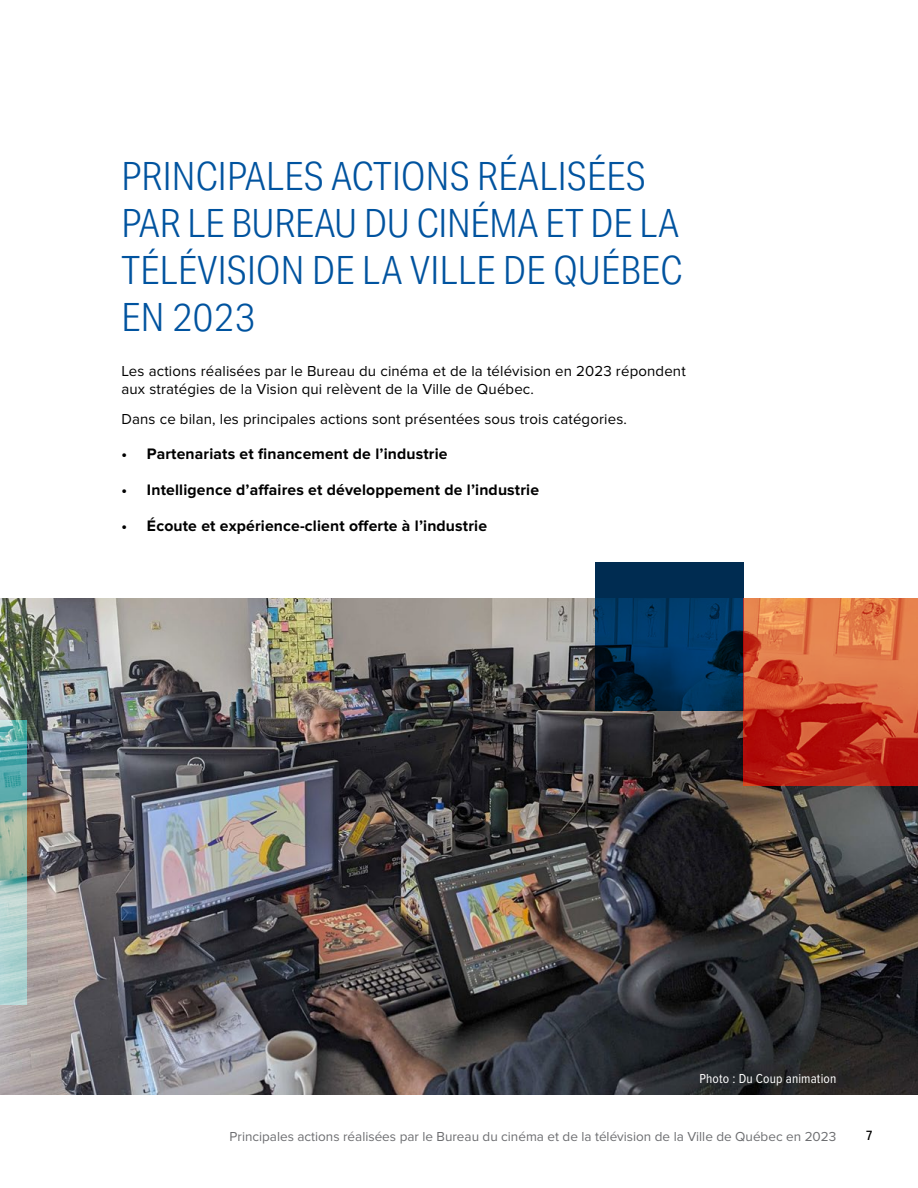
<style>
.page{position:relative;width:918px;height:1188px;background:#fff}
.page>*{position:absolute;margin:0;border:0;box-sizing:border-box;transform-origin:0 0}
.t1{font:300 39px/46.8px "Aktiv Grotesk Cd";letter-spacing:.01em;color:#00539f;scale:1.05 1}
.t2{font:700 15.75px "Proxima Nova";letter-spacing:.01em;color:#000}
.t3{font:15px/18.3px "Proxima Nova";letter-spacing:.01em;color:#000}
.t4{font:13.5px "Proxima Nova";color:#6d6e71}
.t5{font:13.5px "Proxima Nova Cond";letter-spacing:.01em;color:#fff}
.t6{font:500 13.5px "Aktiv Grotesk Cd";color:#000}
</style>
<div class="page">
<img style="left:0;top:599px;width:918px;height:495px">
<svg style="left:595px;top:562px;width:148px;height:148px"></svg>
<svg style="left:744px;top:598px;width:174px;height:188px"></svg>
<svg style="left:0;top:720px;width:27px;height:285px"></svg>
<h2 class="t1" style="left:122px;top:153px;width:536px">PRINCIPALES ACTIONS RÉALISÉES<br>PAR LE BUREAU DU CINÉMA ET DE LA<br>TÉLÉVISION DE LA VILLE DE QUÉBEC<br>EN 2023</h2>
<p class="t3" style="left:122px;top:362px;width:566px">Les actions réalisées par le Bureau du cinéma et de la télévision en 2023 répondent aux stratégies de la Vision qui relèvent de la Ville de Québec.</p>
<p class="t3" style="left:122px;top:410px;width:507px">Dans ce bilan, les principales actions sont présentées sous trois catégories.</p>
<h4 class="t2" style="left:122px;top:445px;width:328px">• Partenariats et financement de l’industrie</h4>
<h4 class="t2" style="left:122px;top:480px;width:419px">• Intelligence d’affaires et développement de l’industrie</h4>
<h4 class="t2" style="left:122px;top:516px;width:367px">• Écoute et expérience-client offerte à l’industrie</h4>
<p class="t5" style="left:700px;top:1070px;width:138px">Photo : Du Coup animation</p>
<p class="t4" style="left:230px;top:1129px;width:608px">Principales actions réalisées par le Bureau du cinéma et de la télévision de la Ville de Québec en 2023</p>
<p class="t6" style="left:866px;top:1127px;width:8px">7</p>
</div>
